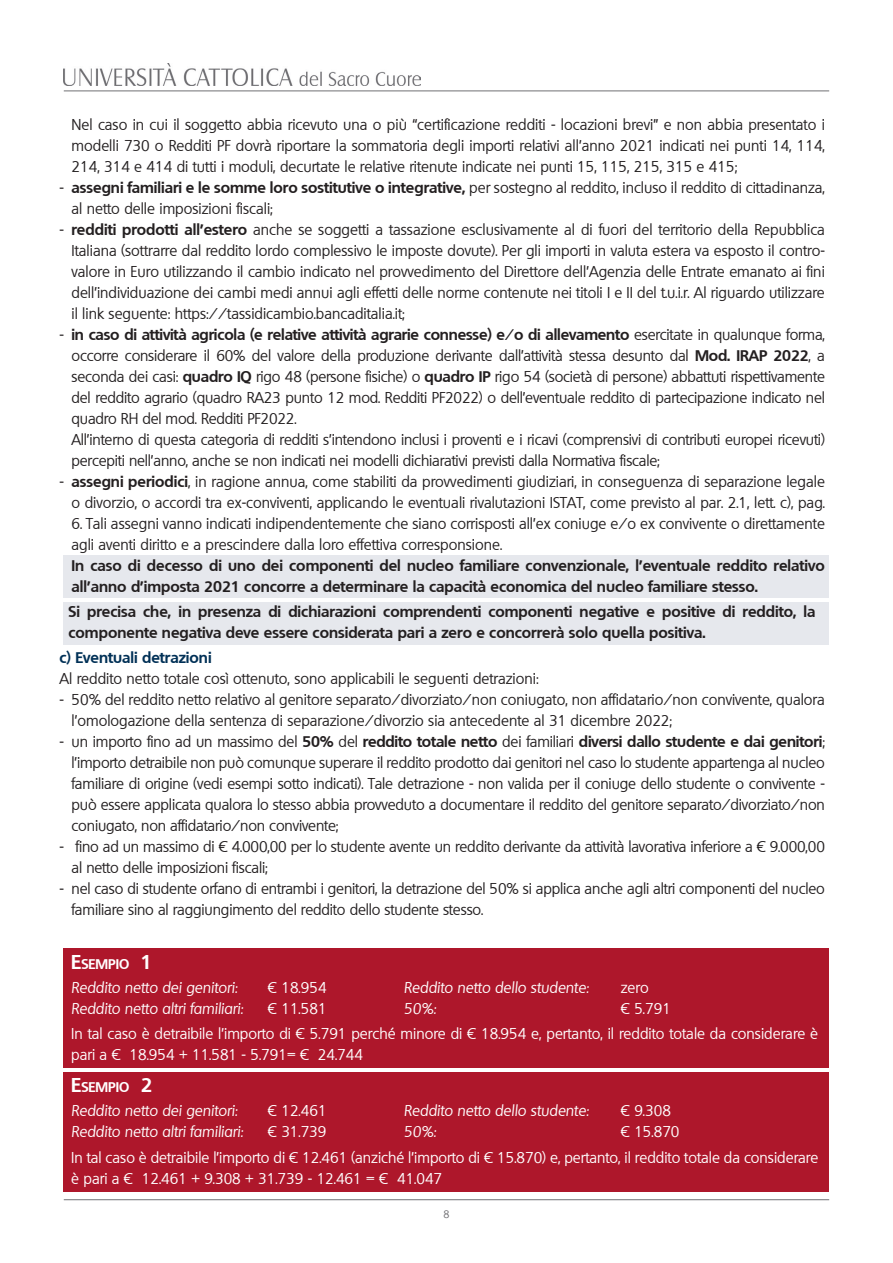
<style>
.page{position:relative;width:893px;height:1263px;background:#fff}
.page>*{position:absolute;margin:0;border:0;box-sizing:border-box;transform-origin:0 0}
.t1{font:15px/21px "Quebec";color:#231f20}
.t2{font:700 15px/21px "Quebec";color:#231f20}
.t3{font:15px/21px "Quebec";color:#fff}
.t4{font:italic 15px "Quebec";color:#fff}
.t5{font:700 15px "Quebec";color:#003056}
.t6{font:700 13.65px "Quebec";color:#fff}
.t7{font:10.5px "Quebec";color:#717074}
.s1{font-weight:700}
.s2{font-size:19.5px}
</style>
<div class="page">
<div style="left:64px;top:603px;width:765px;height:42px;background:#e6e8ed"></div>
<div style="left:64px;top:555px;width:765px;height:42px;background:#e6e8ed"></div>
<div style="left:64px;top:949px;width:765px;height:119px;background:#ae172b"></div>
<hr style="left:64px;top:91px;width:765px;height:1px;background:#717074">
<img style="left:64px;top:64px;width:357px;height:21px">
<hr style="left:64px;top:1199px;width:765px;height:1px;background:#717074">
<div style="left:64px;top:1072px;width:765px;height:119px;background:#ae172b"></div>
<p class="t1" style="left:72px;top:114px;width:755px;text-align:justify">Nel caso in cui il soggetto abbia ricevuto una o più “certificazione redditi - locazioni brevi” e non abbia presentato i modelli 730 o Redditi PF dovrà riportare la sommatoria degli importi relativi all’anno 2021 indicati nei punti 14, 114, 214, 314 e 414 di tutti i moduli, decurtate le relative ritenute indicate nei punti 15, 115, 215, 315 e 415;</p>
<p class="t1" style="left:72px;top:177px;width:755px;text-indent:-12px">- <span class="s1">assegni familiari e le somme loro sostitutive o integrative,</span> per sostegno al reddito, incluso il reddito di cittadinanza, al netto delle imposizioni fiscali;</p>
<p class="t1" style="left:72px;top:219px;width:755px;text-align:justify;text-indent:-12px">- <span class="s1">redditi prodotti all’estero</span> anche se soggetti a tassazione esclusivamente al di fuori del territorio della Repubblica Italiana (sottrarre dal reddito lordo complessivo le imposte dovute). Per gli importi in valuta estera va esposto il contro&shy;valore in Euro utilizzando il cambio indicato nel provvedimento del Direttore dell’Agenzia delle Entrate emanato ai fini dell’individuazione dei cambi medi annui agli effetti delle norme contenute nei titoli I e II del t.u.i.r. Al riguardo utilizzare il link seguente: https://tassidicambio.bancaditalia.it;</p>
<p class="t1" style="left:72px;top:324px;width:755px;text-align:justify;text-indent:-12px">- <span class="s1">in caso di attività agricola (e relative attività agrarie connesse) e/o di allevamento</span> esercitate in qualunque forma, occorre considerare il 60% del valore della produzione derivante dall’attività stessa desunto dal <span class="s1">Mod. IRAP 2022</span>, a seconda dei casi: <span class="s1">quadro IQ</span> rigo 48 (persone fisiche) o <span class="s1">quadro IP</span> rigo 54 (società di persone) abbattuti rispettivamente del reddito agrario (quadro RA23 punto 12 mod. Redditi PF2022) o dell’eventuale reddito di partecipazione indicato nel quadro RH del mod. Redditi PF2022.</p>
<p class="t1" style="left:72px;top:429px;width:755px">All’interno di questa categoria di redditi s’intendono inclusi i proventi e i ricavi (comprensivi di contributi europei ricevuti) percepiti nell’anno, anche se non indicati nei modelli dichiarativi previsti dalla Normativa fiscale;</p>
<p class="t1" style="left:60px;top:471px;width:767px;text-align:right">- <span class="s1">assegni periodici</span>, in ragione annua, come stabiliti da provvedimenti giudiziari, in conseguenza di separazione legale o divorzio, o accordi tra ex-conviventi, applicando le eventuali rivalutazioni ISTAT, come previsto al par. 2.1, lett. c), pag.</p>
<p class="t1" style="left:72px;top:513px;width:755px">6. Tali assegni vanno indicati indipendentemente che siano corrisposti all’ex coniuge e/o ex convivente o direttamente agli aventi diritto e a prescindere dalla loro effettiva corresponsione.</p>
<p class="t2" style="left:72px;top:555px;width:755px">In caso di decesso di uno dei componenti del nucleo familiare convenzionale, l’eventuale reddito relativo all’anno d’imposta 2021 concorre a determinare la capacità economica del nucleo familiare stesso.</p>
<p class="t2" style="left:69px;top:601px;width:749px">Si precisa che, in presenza di dichiarazioni comprendenti componenti negative e positive di reddito, la componente negativa deve essere considerata pari a zero e concorrerà solo quella positiva.</p>
<p class="t5" style="left:60px;top:648px;width:154px">c) Eventuali detrazioni</p>
<p class="t1" style="left:60px;top:668px;width:481px">Al reddito netto totale così ottenuto, sono applicabili le seguenti detrazioni:</p>
<p class="t1" style="left:72px;top:689px;width:755px;text-indent:-12px">- 50% del reddito netto relativo al genitore separato/divorziato/non coniugato, non affidatario/non convivente, qualora l’omologazione della sentenza di separazione/divorzio sia antecedente al 31 dicembre 2022;</p>
<p class="t1" style="left:72px;top:731px;width:755px;text-align:justify;text-indent:-12px">- un importo fino ad un massimo del <span class="s1">50%</span> del <span class="s1">reddito totale netto</span> dei familiari <span class="s1">diversi dallo studente e dai genitori</span>; l’importo detraibile non può comunque superare il reddito prodotto dai genitori nel caso lo studente appartenga al nucleo familiare di origine (vedi esempi sotto indicati). Tale detrazione - non valida per il coniuge dello studente o convivente - può essere applicata qualora lo stesso abbia provveduto a documentare il reddito del genitore separato/divorziato/non coniugato, non affidatario/non convivente;</p>
<p class="t1" style="left:72px;top:836px;width:755px;text-indent:-12px">- fino ad un massimo di € 4.000,00 per lo studente avente un reddito derivante da attività lavorativa inferiore a € 9.000,00 al netto delle imposizioni fiscali;</p>
<p class="t1" style="left:72px;top:878px;width:755px;text-indent:-12px">- nel caso di studente orfano di entrambi i genitori, la detrazione del 50% si applica anche agli altri componenti del nucleo familiare sino al raggiungimento del reddito dello studente stesso.</p>
<p class="t6" style="left:71px;top:955px;width:83px"><span class="s2">E</span>SEMPIO <span class="s2">1</span></p>
<p class="t4" style="left:71px;top:977px;width:168px">Reddito netto dei genitori:</p>
<p class="t3" style="left:268px;top:977px;width:60px">€ 18.954</p>
<p class="t4" style="left:404px;top:977px;width:186px">Reddito netto dello studente:</p>
<p class="t3" style="left:621px;top:977px;width:29px">zero</p>
<p class="t4" style="left:71px;top:998px;width:173px">Reddito netto altri familiari:</p>
<p class="t3" style="left:268px;top:998px;width:60px">€ 11.581</p>
<p class="t4" style="left:404px;top:998px;width:34px">50%:</p>
<p class="t3" style="left:621px;top:998px;width:52px">€ 5.791</p>
<p class="t3" style="left:71px;top:1023px;width:748px">In tal caso è detraibile l’importo di € 5.791 perché minore di € 18.954 e, pertanto, il reddito totale da considerare è pari a € 18.954 + 11.581 - 5.791= € 24.744</p>
<p class="t6" style="left:71px;top:1078px;width:83px"><span class="s2">E</span>SEMPIO <span class="s2">2</span></p>
<p class="t4" style="left:71px;top:1101px;width:168px">Reddito netto dei genitori:</p>
<p class="t3" style="left:268px;top:1100px;width:60px">€ 12.461</p>
<p class="t4" style="left:404px;top:1101px;width:186px">Reddito netto dello studente:</p>
<p class="t3" style="left:621px;top:1100px;width:52px">€ 9.308</p>
<p class="t4" style="left:71px;top:1122px;width:173px">Reddito netto altri familiari:</p>
<p class="t3" style="left:268px;top:1121px;width:60px">€ 31.739</p>
<p class="t4" style="left:404px;top:1122px;width:34px">50%:</p>
<p class="t3" style="left:621px;top:1121px;width:60px">€ 15.870</p>
<p class="t3" style="left:71px;top:1147px;width:749px">In tal caso è detraibile l’importo di € 12.461 (anziché l’importo di € 15.870) e, pertanto, il reddito totale da considerare è pari a € 12.461 + 9.308 + 31.739 - 12.461 = € 41.047</p>
<p class="t7" style="left:443px;top:1208px;width:8px">8</p>
</div>
